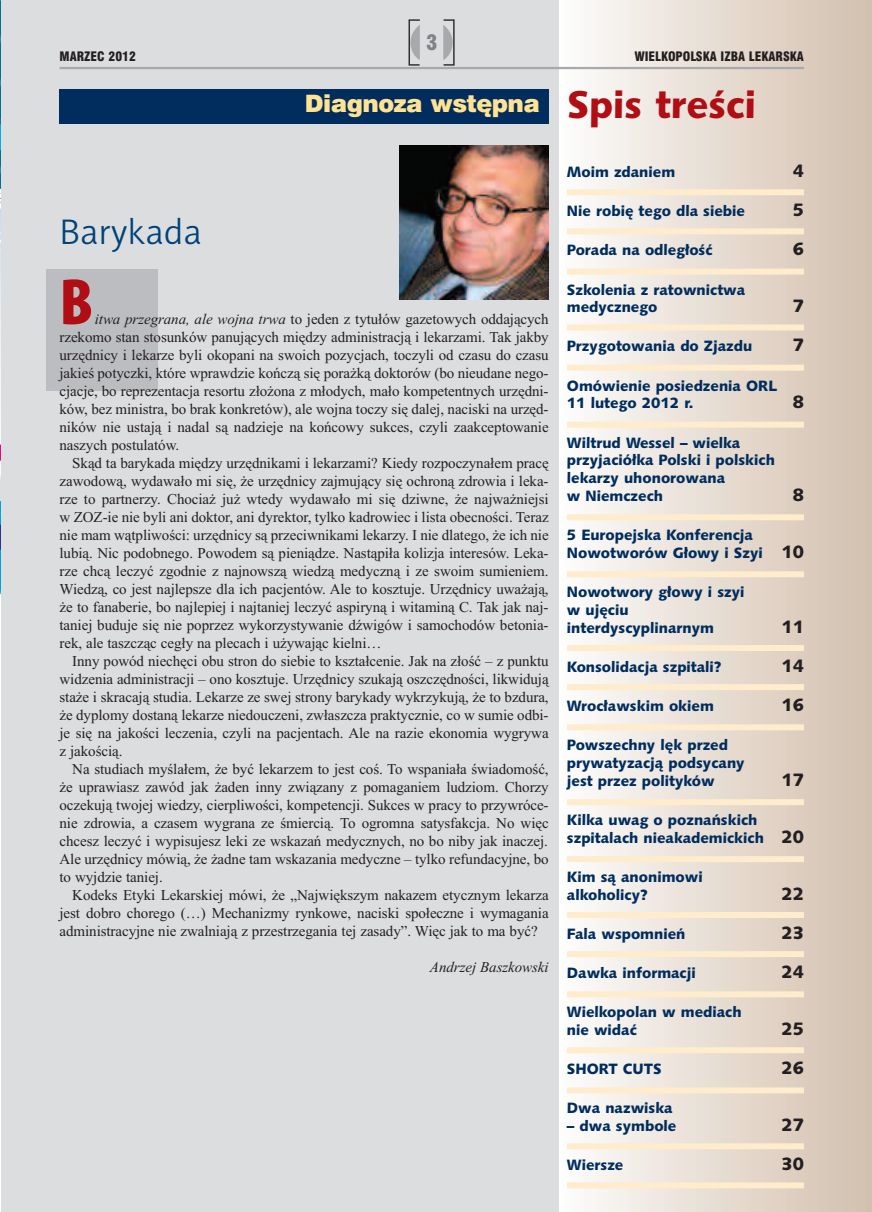
<style>
.page{position:relative;width:872px;height:1212px;background:#fff}
.page>*{position:absolute;margin:0;border:0;box-sizing:border-box;transform-origin:0 0}
.t1{font:900 condensed 66px "Myriad Pro";color:#b00d15}
.t2{font:36px "Naomi Sans EFNTT Light";color:#004279}
.t3{font:24px "Swis 721 Blk EU";letter-spacing:-.02em;color:#ffe292}
.t4{font:21px "Swis 721 Blk Cn EU";color:#808285}
.t5{font:18px "Humanst 531 Blk EU";color:#231f20}
.t6{font:15px/18px "Times New Roman";letter-spacing:-.005em;color:#231f20;text-align:justify}
.t7{font:15px/17.9px "Humanst 531 Blk EU";color:#002d5e}
.t8{font:italic 15px "Times New Roman";letter-spacing:-.005em;color:#231f20}
.t9{font:12.75px "Swis 721 Blk Cn EU";color:#231f20}
.s1{font-family:"Humanst 531 Blk EU";font-size:39px;color:#b00d15}
.s2{font-style:italic}
.s3{font-size:18px;color:#231f20}
</style>
<div class="page">
<div style="left:0;top:0;width:559px;height:1212px;background:#dcdddf"></div>
<div style="left:559px;top:0;width:313px;height:1212px;background:linear-gradient(to right,#fdfcfb,#d2bfad)"></div>
<svg style="left:408px;top:19px;width:46px;height:47px"></svg>
<hr style="left:60px;top:67px;width:744px;height:2px;background:#a8a9ad">
<svg style="left:0;top:0;width:1px;height:594px"></svg>
<hr style="left:0;top:594px;width:1px;height:618px;background:#fff">
<div style="left:60px;top:89px;width:489px;height:34px;background:#002d5e"></div>
<img style="left:400px;top:146px;width:149px;height:153px">
<div style="left:567px;top:189px;width:237px;height:6px;background:#feeccd"></div>
<div style="left:567px;top:228px;width:237px;height:6px;background:#feeccd"></div>
<div style="left:567px;top:269px;width:237px;height:6px;background:#feeccd"></div>
<div style="left:567px;top:324px;width:237px;height:6px;background:#feeccd"></div>
<div style="left:567px;top:365px;width:237px;height:6px;background:#feeccd"></div>
<div style="left:567px;top:422px;width:237px;height:6px;background:#feeccd"></div>
<div style="left:567px;top:514px;width:237px;height:6px;background:#feeccd"></div>
<div style="left:567px;top:571px;width:237px;height:6px;background:#feeccd"></div>
<div style="left:567px;top:645px;width:237px;height:6px;background:#feeccd"></div>
<div style="left:567px;top:684px;width:237px;height:6px;background:#feeccd"></div>
<div style="left:567px;top:724px;width:237px;height:6px;background:#feeccd"></div>
<div style="left:567px;top:799px;width:237px;height:6px;background:#feeccd"></div>
<div style="left:567px;top:856px;width:237px;height:6px;background:#feeccd"></div>
<div style="left:567px;top:912px;width:237px;height:6px;background:#feeccd"></div>
<div style="left:567px;top:951px;width:237px;height:6px;background:#feeccd"></div>
<div style="left:567px;top:991px;width:237px;height:6px;background:#feeccd"></div>
<div style="left:567px;top:1047px;width:237px;height:6px;background:#feeccd"></div>
<div style="left:567px;top:1087px;width:237px;height:6px;background:#feeccd"></div>
<div style="left:567px;top:1143px;width:237px;height:6px;background:#feeccd"></div>
<div style="left:567px;top:1182px;width:237px;height:6px;background:#feeccd"></div>
<div style="left:47px;top:270px;width:111px;height:121px;background:#bcbdc0"></div>
<h3 class="t4" style="left:426px;top:30px;width:13px">3</h3>
<p class="t9" style="left:60px;top:48px;width:78px">MARZEC 2012</p>
<p class="t9" style="left:634px;top:48px;width:171px">WIELKOPOLSKA IZBA LEKARSKA</p>
<h3 class="t3" style="left:305px;top:89px;width:453px">Diagnoza wstępna <span class="s1">Spis treści</span></h3>
<p class="t7" style="left:567px;top:163px;width:110px">Moim zdaniem</p>
<p class="t5" style="left:792px;top:160px;width:13px">4</p>
<p class="t7" style="left:567px;top:203px;width:179px">Nie robię tego dla siebie</p>
<p class="t5" style="left:792px;top:199px;width:13px">5</p>
<p class="t7" style="left:567px;top:242px;width:147px">Porada na odległość</p>
<p class="t5" style="left:792px;top:238px;width:13px">6</p>
<p class="t7" style="left:567px;top:281px;width:180px">Szkolenia z ratownictwa medycznego</p>
<h2 class="t2" style="left:60px;top:211px;width:144px">Barykada</h2>
<h1 class="t1" style="left:60px;top:279px;width:35px">B</h1>
<p class="t5" style="left:792px;top:295px;width:13px">7</p>
<p class="t6" style="left:60px;top:310px;width:490px;text-indent:35px"><span class="s2">itwa przegrana, ale wojna trwa</span> to jeden z tytułów gazetowych oddających rzekomo stan stosunków panujących między administracją i lekarzami. Tak jakby urzędnicy i lekarze byli okopani na swoich pozycjach, toczyli od czasu do czasu jakieś potyczki, które wprawdzie kończą się porażką doktorów (bo nieudane nego&shy;cjacje, bo reprezentacja resortu złożona z młodych, mało kompetentnych urzędni&shy;ków, bez ministra, bo brak konkretów), ale wojna toczy się dalej, naciski na urzęd&shy;ników nie ustają i nadal są nadzieje na końcowy sukces, czyli zaakceptowanie naszych postulatów.</p>
<p class="t6" style="left:60px;top:454px;width:490px;text-indent:13px">Skąd ta barykada między urzędnikami i lekarzami? Kiedy rozpoczynałem pracę zawodową, wydawało mi się, że urzędnicy zajmujący się ochroną zdrowia i leka&shy;rze to partnerzy. Chociaż już wtedy wydawało mi się dziwne, że najważniejsi w ZOZ-ie nie byli ani doktor, ani dyrektor, tylko kadrowiec i lista obecności. Teraz nie mam wątpliwości: urzędnicy są przeciwnikami lekarzy. I nie dlatego, że ich nie lubią. Nic podobnego. Powodem są pieniądze. Nastąpiła kolizja interesów. Leka&shy;rze chcą leczyć zgodnie z najnowszą wiedzą medyczną i ze swoim sumieniem.<br>Wiedzą, co jest najlepsze dla ich pacjentów. Ale to kosztuje. Urzędnicy uważają, że to fanaberie, bo najlepiej i najtaniej leczyć aspiryną i witaminą C. Tak jak naj&shy;taniej buduje się nie poprzez wykorzystywanie dźwigów i samochodów betonia&shy;rek, ale taszcząc cegły na plecach i używając kielni…</p>
<p class="t6" style="left:60px;top:652px;width:490px;text-indent:13px">Inny powód niechęci obu stron do siebie to kształcenie. Jak na złość – z punktu widzenia administracji – ono kosztuje. Urzędnicy szukają oszczędności, likwidują staże i skracają studia. Lekarze ze swej strony barykady wykrzykują, że to bzdura, że dyplomy dostaną lekarze niedouczeni, zwłaszcza praktycznie, co w sumie odbi&shy;je się na jakości leczenia, czyli na pacjentach. Ale na razie ekonomia wygrywa z jakością.</p>
<p class="t6" style="left:60px;top:760px;width:490px;text-indent:13px">Na studiach myślałem, że być lekarzem to jest coś. To wspaniała świadomość, że uprawiasz zawód jak żaden inny związany z pomaganiem ludziom. Chorzy oczekują twojej wiedzy, cierpliwości, kompetencji. Sukces w pracy to przywróce&shy;nie zdrowia, a czasem wygrana ze śmiercią. To ogromna satysfakcja. No więc chcesz leczyć i wypisujesz leki ze wskazań medycznych, no bo niby jak inaczej.<br>Ale urzędnicy mówią, że żadne tam wskazania medyczne – tylko refundacyjne, bo to wyjdzie taniej.</p>
<p class="t6" style="left:60px;top:886px;width:490px;text-indent:13px">Kodeks Etyki Lekarskiej mówi, że „Największym nakazem etycznym lekarza jest dobro chorego (…) Mechanizmy rynkowe, naciski społeczne i wymagania administracyjne nie zwalniają z przestrzegania tej zasady”. Więc jak to ma być?</p>
<p class="t8" style="left:430px;top:958px;width:120px">Andrzej Baszkowski</p>
<p class="t7" style="left:567px;top:338px;width:187px">Przygotowania do Zjazdu</p>
<p class="t5" style="left:792px;top:334px;width:13px">7</p>
<p class="t7" style="left:567px;top:377px;width:212px">Omówienie posiedzenia ORL<br>11 lutego 2012 r.</p>
<p class="t5" style="left:792px;top:391px;width:13px">8</p>
<p class="t7" style="left:567px;top:434px;width:209px">Wiltrud Wessel – wielka przyjaciółka Polski i polskich lekarzy uhonorowana<br>w Niemczech</p>
<p class="t5" style="left:792px;top:483px;width:13px">8</p>
<p class="t7" style="left:567px;top:526px;width:238px">5 Europejska Konferencja<br>Nowotworów Głowy i Szyi <span class="s3">10</span></p>
<p class="t7" style="left:567px;top:583px;width:179px">Nowotwory głowy i szyi w ujęciu interdyscyplinarnym</p>
<p class="t5" style="left:781px;top:615px;width:24px">11</p>
<p class="t7" style="left:567px;top:658px;width:156px">Konsolidacja szpitali?</p>
<p class="t5" style="left:781px;top:654px;width:24px">14</p>
<p class="t7" style="left:567px;top:697px;width:148px">Wrocławskim okiem</p>
<p class="t5" style="left:781px;top:693px;width:24px">16</p>
<p class="t7" style="left:567px;top:736px;width:179px">Powszechny lęk przed prywatyzacją podsycany jest przez polityków</p>
<p class="t5" style="left:781px;top:768px;width:24px">17</p>
<p class="t7" style="left:567px;top:811px;width:238px">Kilka uwag o poznańskich szpitalach nieakademickich <span class="s3">20</span></p>
<p class="t7" style="left:567px;top:868px;width:137px">Kim są anonimowi alkoholicy?</p>
<p class="t5" style="left:781px;top:882px;width:24px">22</p>
<p class="t7" style="left:567px;top:925px;width:120px">Fala wspomnień</p>
<p class="t5" style="left:781px;top:921px;width:24px">23</p>
<p class="t7" style="left:567px;top:964px;width:130px">Dawka informacji</p>
<p class="t5" style="left:781px;top:960px;width:24px">24</p>
<p class="t7" style="left:567px;top:1003px;width:176px">Wielkopolan w mediach nie widać</p>
<p class="t5" style="left:781px;top:1017px;width:24px">25</p>
<p class="t7" style="left:567px;top:1060px;width:96px">SHORT CUTS</p>
<p class="t5" style="left:781px;top:1056px;width:24px">26</p>
<p class="t7" style="left:567px;top:1099px;width:107px">Dwa nazwiska</p>
<p class="t7" style="left:567px;top:1117px;width:111px">– dwa symbole</p>
<p class="t5" style="left:781px;top:1113px;width:24px">27</p>
<p class="t7" style="left:567px;top:1156px;width:58px">Wiersze</p>
<p class="t5" style="left:781px;top:1152px;width:24px">30</p>
</div>
